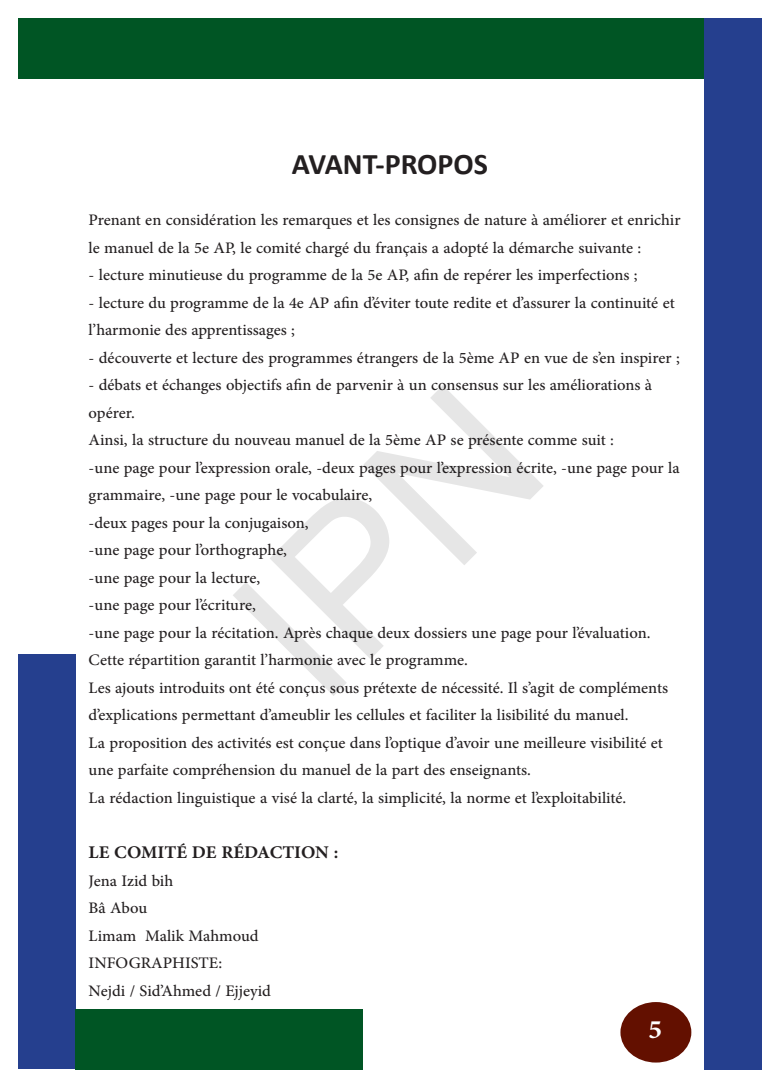
<style>
.page{position:relative;width:780px;height:1088px;background:#fff}
.page>*{position:absolute;margin:0;border:0;box-sizing:border-box;transform-origin:0 0}
.t1{font:700 37.5px "Adobe Arabic";color:#fff}
.t2{font:700 30px "Calibri";color:#231f20}
.t3{font:700 25px "Adobe Arabic";color:#231f20}
.t4{font:22.5px/27.5px "Adobe Arabic";color:#231f20}
</style>
<div class="page">
<div style="left:18px;top:18px;width:743px;height:61px;background:#005524"></div>
<div style="left:703px;top:18px;width:58px;height:1051px;background:#253f8e"></div>
<div style="left:18px;top:654px;width:58px;height:415px;background:#253f8e"></div>
<div style="left:75px;top:1009px;width:288px;height:60px;background:#005524"></div>
<div style="left:620px;top:1002px;width:71px;height:60px;background:#631000;border-radius:50%"></div>
<h2 class="t2" style="left:292px;top:143px;width:197px">AVANT-PROPOS</h2>
<p class="t4" style="left:89px;top:204px;width:593px">Prenant en considération les remarques et les consignes de nature à améliorer et enrichir le manuel de la 5e AP, le comité chargé du français a adopté la démarche suivante :</p>
<p class="t4" style="left:89px;top:259px;width:550px">- lecture minutieuse du programme de la 5e AP, afin de repérer les imperfections ;</p>
<p class="t4" style="left:89px;top:286px;width:587px">- lecture du programme de la 4e AP afin d’éviter toute redite et d’assurer la continuité et l’harmonie des apprentissages ;</p>
<p class="t4" style="left:89px;top:341px;width:592px">- découverte et lecture des programmes étrangers de la 5ème AP en vue de s’en inspirer ;</p>
<p class="t4" style="left:89px;top:369px;width:592px">- débats et échanges objectifs afin de parvenir à un consensus sur les améliorations à opérer.<br>Ainsi, la structure du nouveau manuel de la 5ème AP se présente comme suit :<br>-une page pour l’expression orale, -deux pages pour l’expression écrite, -une page pour la grammaire, -une page pour le vocabulaire,<br>-deux pages pour la conjugaison,<br>-une page pour l’orthographe,<br>-une page pour la lecture,<br>-une page pour l’écriture,<br>-une page pour la récitation. Après chaque deux dossiers une page pour l’évaluation.<br>Cette répartition garantit l’harmonie avec le programme.<br>Les ajouts introduits ont été conçus sous prétexte de nécessité. Il s’agit de compléments d’explications permettant d’ameublir les cellules et faciliter la lisibilité du manuel.<br>La proposition des activités est conçue dans l’optique d’avoir une meilleure visibilité et une parfaite compréhension du manuel de la part des enseignants.<br>La rédaction linguistique a visé la clarté, la simplicité, la norme et l’exploitabilité.</p>
<p class="t3" style="left:89px;top:835px;width:251px">LE COMITÉ DE RÉDACTION :</p>
<p class="t4" style="left:89px;top:864px;width:184px">Jena Izid bih<br>Bâ Abou<br>Limam Malik Mahmoud<br>INFOGRAPHISTE:<br>Nejdi / Sid’Ahmed / Ejjeyid</p>
<h1 class="t1" style="left:648px;top:1003px;width:15px">5</h1>
</div>
